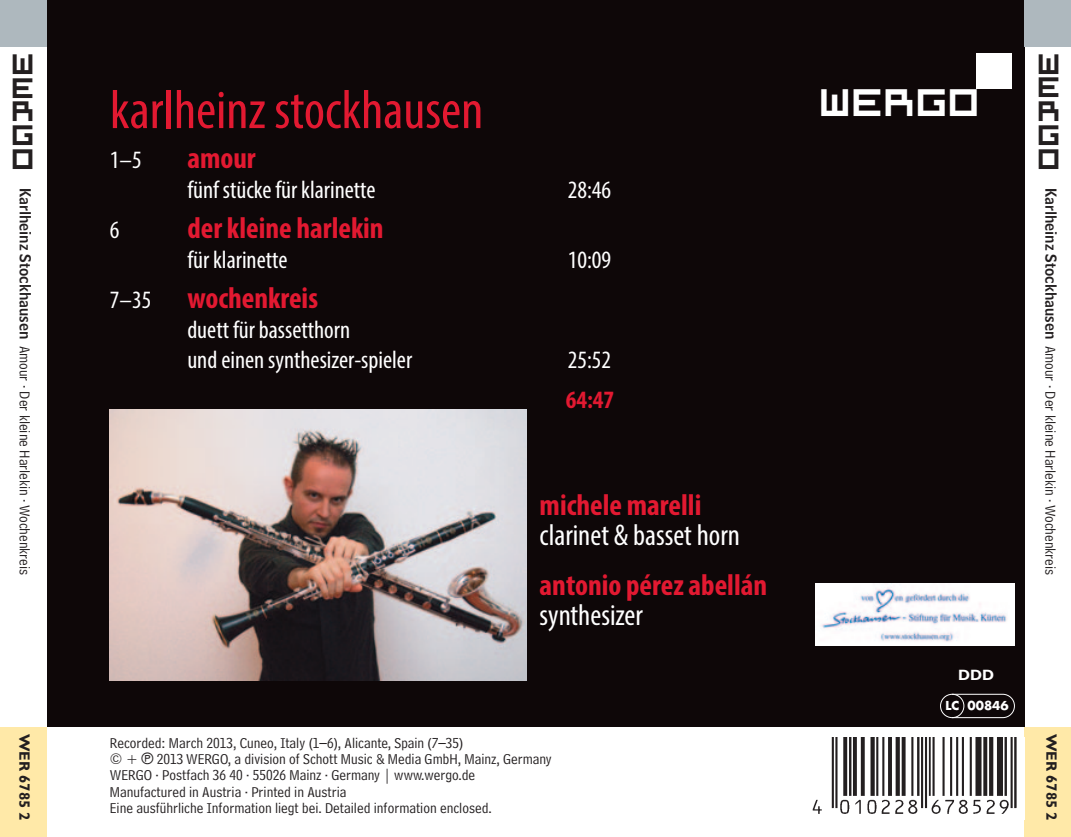
<style>
.page{position:relative;width:1071px;height:837px;background:#fff}
.page>*{position:absolute;margin:0;border:0;box-sizing:border-box;transform-origin:0 0}
.t1{font:condensed 55px "Myriad Pro";color:#e21931}
.t2{font:37.5px "Doesburg";color:#fff}
.t3{font:700 condensed 30px "Myriad Pro";color:#e21931}
.t4{font:condensed 30px "Myriad Pro";color:#fff}
.t5{font:27.5px/23.8px "Doesburg";color:#231f20;text-align:justify}
.t6{font:condensed 25px/30px "Myriad Pro";color:#fff}
.t7{font:700 condensed 25px "Myriad Pro";color:#e21931}
.t8{font:15px/16.2px "Bell Centennial Address";color:#231f20}
.t9{font:700 15px "Gill Sans";color:#231f20}
.t10{font:700 15px "Gill Sans";color:#fff}
.t11{font:700 12px "Futura";color:#fff}
.s1{font-family:"Bell Centennial Name And Number"}
.s2{font-weight:400;font-size:25px;color:#fff}
.s3{font-family:"Fregualtp"}
</style>
<div class="page">
<div style="left:46px;top:0;width:978px;height:726px;background:#0e0708"></div>
<div style="left:1024px;top:0;width:46px;height:46px;background:#aeb8be"></div>
<div style="left:0;top:726px;width:46px;height:110px;background:#ffe9a8"></div>
<div style="left:0;top:0;width:46px;height:46px;background:#aeb8be"></div>
<div style="left:1024px;top:726px;width:46px;height:110px;background:#ffe9a8"></div>
<div style="left:939px;top:693px;width:24px;height:24px;border:1px solid #fff;border-radius:50%"></div>
<svg style="left:950px;top:693px;width:64px;height:25px"></svg>
<div style="left:975px;top:53px;width:36px;height:36px;background:#fff"></div>
<img style="left:110px;top:409px;width:416px;height:271px">
<img style="left:812px;top:737px;width:205px;height:77px">
<img style="left:815px;top:583px;width:198px;height:62px">
<h3 class="t5" style="left:11px;top:56px;width:25px">W E R G O</h3>
<p class="t8" style="left:32px;top:188px;width:388px;rotate:90deg"><span class="s1">Karlheinz Stockhausen</span> Amour · Der kleine Harlekin · Wochenkreis</p>
<h1 class="t1" style="left:110px;top:77px;width:375px">karlheinz stockhausen</h1>
<h2 class="t2" style="left:819px;top:89px;width:162px">WERGO</h2>
<h3 class="t6" style="left:110px;top:144px;width:33px">1–5</h3>
<h3 class="t3" style="left:187px;top:140px;width:70px">amour</h3>
<h3 class="t6" style="left:187px;top:174px;width:190px">fünf stücke für klarinette</h3>
<h3 class="t6" style="left:567px;top:174px;width:45px">28:46</h3>
<h3 class="t6" style="left:110px;top:214px;width:11px">6</h3>
<h3 class="t3" style="left:187px;top:210px;width:198px">der kleine harlekin</h3>
<h3 class="t6" style="left:187px;top:244px;width:102px">für klarinette</h3>
<h3 class="t6" style="left:567px;top:244px;width:45px">10:09</h3>
<h3 class="t3" style="left:110px;top:280px;width:209px"><span class="s2">7–35</span> wochenkreis</h3>
<h3 class="t6" style="left:187px;top:314px;width:226px">duett für bassetthorn<br>und einen synthesizer-spieler</h3>
<h3 class="t6" style="left:567px;top:344px;width:45px">25:52</h3>
<h3 class="t7" style="left:565px;top:385px;width:50px">64:47</h3>
<h3 class="t3" style="left:539px;top:487px;width:163px">michele marelli</h3>
<h3 class="t4" style="left:539px;top:517px;width:202px">clarinet &amp; basset horn</h3>
<h3 class="t3" style="left:539px;top:567px;width:229px">antonio pérez abellán</h3>
<h3 class="t4" style="left:539px;top:597px;width:105px">synthesizer</h3>
<p class="t10" style="left:957px;top:669px;width:38px">DDD</p>
<p class="t11" style="left:945px;top:699px;width:65px">LC 00846</p>
<h3 class="t5" style="left:1037px;top:56px;width:25px">W E R G O</h3>
<p class="t8" style="left:1057px;top:188px;width:388px;rotate:90deg"><span class="s1">Karlheinz Stockhausen</span> Amour · Der kleine Harlekin · Wochenkreis</p>
<p class="t9" style="left:30px;top:733px;width:88px;rotate:90deg">WER 6785 2</p>
<p class="t8" style="left:110px;top:735px;width:443px">Recorded: March 2013, Cuneo, Italy (1–6), Alicante, Spain (7–35)<br>© + <span class="s3">p</span> 2013 WERGO, a division of Schott Music &amp; Media GmbH, Mainz, Germany WERGO · Postfach 36 40 · 55026 Mainz · Germany | www.wergo.de Manufactured in Austria · Printed in Austria<br>Eine ausführliche Information liegt bei. Detailed information enclosed.</p>
<p class="t9" style="left:1056px;top:733px;width:88px;rotate:90deg">WER 6785 2</p>
</div>
